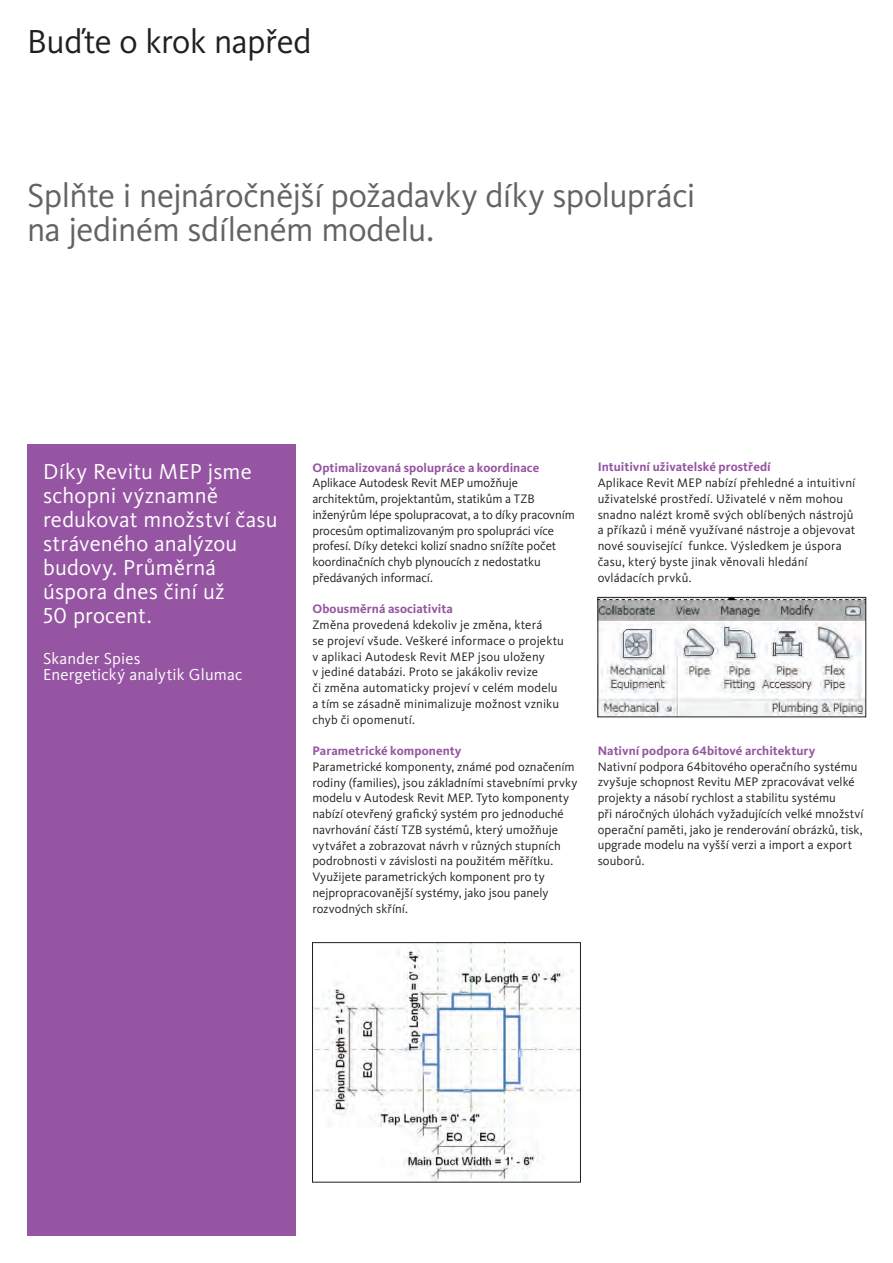
<style>
.page{position:relative;width:893px;height:1263px;background:#fff}
.page>*{position:absolute;margin:0;border:0;box-sizing:border-box;transform-origin:0 0}
.t1{font:34.5px/34.5px "Kievit Pro";letter-spacing:-.015em;color:#636366}
.t2{font:34.5px "Kievit Pro";letter-spacing:-.015em;color:#231f20}
.t3{font:22.5px/24px "Kievit Pro";letter-spacing:.005em;color:#fff}
.t4{font:16.5px/16.5px "Kievit Pro";letter-spacing:.01em;color:#fff}
.t5{font:12.75px/15.8px "Kievit Pro";letter-spacing:.005em;color:#231f20}
.t6{font:700 12.75px "Kievit Pro";letter-spacing:.005em;color:#9655a2}
</style>
<div class="page">
<div style="left:27px;top:445px;width:268px;height:791px;background:#9655a2"></div>
<img style="left:314px;top:944px;width:265px;height:236px">
<div style="left:312px;top:942px;width:269px;height:240px;border:1px solid #231f20"></div>
<img style="left:600px;top:599px;width:264px;height:116px">
<div style="left:598px;top:597px;width:268px;height:120px;border:1px solid #231f20"></div>
<h1 class="t2" style="left:27px;top:21px;width:286px">Buďte o krok napřed</h1>
<h1 class="t1" style="left:27px;top:177px;width:670px">Splňte i nejnáročnější požadavky díky spolupráci na jediném sdíleném modelu.</h1>
<h2 class="t3" style="left:43px;top:459px;width:236px">Díky Revitu MEP jsme schopni významně redukovat množství času stráveného analýzou budovy. Průměrná úspora dnes činí už<br>50 procent.</h2>
<p class="t4" style="left:43px;top:650px;width:201px">Skander Spies<br>Energetický analytik Glumac</p>
<p class="t6" style="left:312px;top:460px;width:229px">Optimalizovaná spolupráce a koordinace</p>
<p class="t5" style="left:312px;top:475px;width:264px">Aplikace Autodesk Revit MEP umožňuje architektům, projektantům, statikům a TZB inženýrům lépe spolupracovat, a to díky pracovním procesům optimalizovaným pro spolupráci více profesí. Díky detekci kolizí snadno snížíte počet koordinačních chyb plynoucích z nedostatku předávaných informací.</p>
<p class="t6" style="left:312px;top:601px;width:142px">Obousměrná asociativita</p>
<p class="t5" style="left:312px;top:617px;width:253px">Změna provedená kdekoliv je změna, která<br>se projeví všude. Veškeré informace o projektu v aplikaci Autodesk Revit MEP jsou uloženy<br>v jediné databázi. Proto se jakákoliv revize<br>či změna automaticky projeví v celém modelu a tím se zásadně minimalizuje možnost vzniku chyb či opomenutí.</p>
<p class="t6" style="left:312px;top:743px;width:151px">Parametrické komponenty</p>
<p class="t5" style="left:312px;top:758px;width:267px">Parametrické komponenty, známé pod označením rodiny (families), jsou základními stavebními prvky modelu v Autodesk Revit MEP. Tyto komponenty nabízí otevřený grafický systém pro jednoduché navrhování částí TZB systémů, který umožňuje vytvářet a zobrazovat návrh v různých stupních podrobnosti v závislosti na použitém měřítku.<br>Využijete parametrických komponent pro ty nejpropracovanější systémy, jako jsou panely rozvodných skříní.</p>
<p class="t6" style="left:598px;top:459px;width:175px">Intuitivní uživatelské prostředí</p>
<p class="t5" style="left:598px;top:475px;width:259px">Aplikace Revit MEP nabízí přehledné a intuitivní uživatelské prostředí. Uživatelé v něm mohou snadno nalézt kromě svých oblíbených nástrojů a příkazů i méně využívané nástroje a objevovat nové související funkce. Výsledkem je úspora času, který byste jinak věnovali hledání ovládacích prvků.</p>
<p class="t6" style="left:598px;top:743px;width:219px">Nativní podpora 64bitové architektury</p>
<p class="t5" style="left:598px;top:758px;width:268px">Nativní podpora 64bitového operačního systému zvyšuje schopnost Revitu MEP zpracovávat velké projekty a násobí rychlost a stabilitu systému<br>při náročných úlohách vyžadujících velké množství operační paměti, jako je renderování obrázků, tisk, upgrade modelu na vyšší verzi a import a export souborů.</p>
</div>
